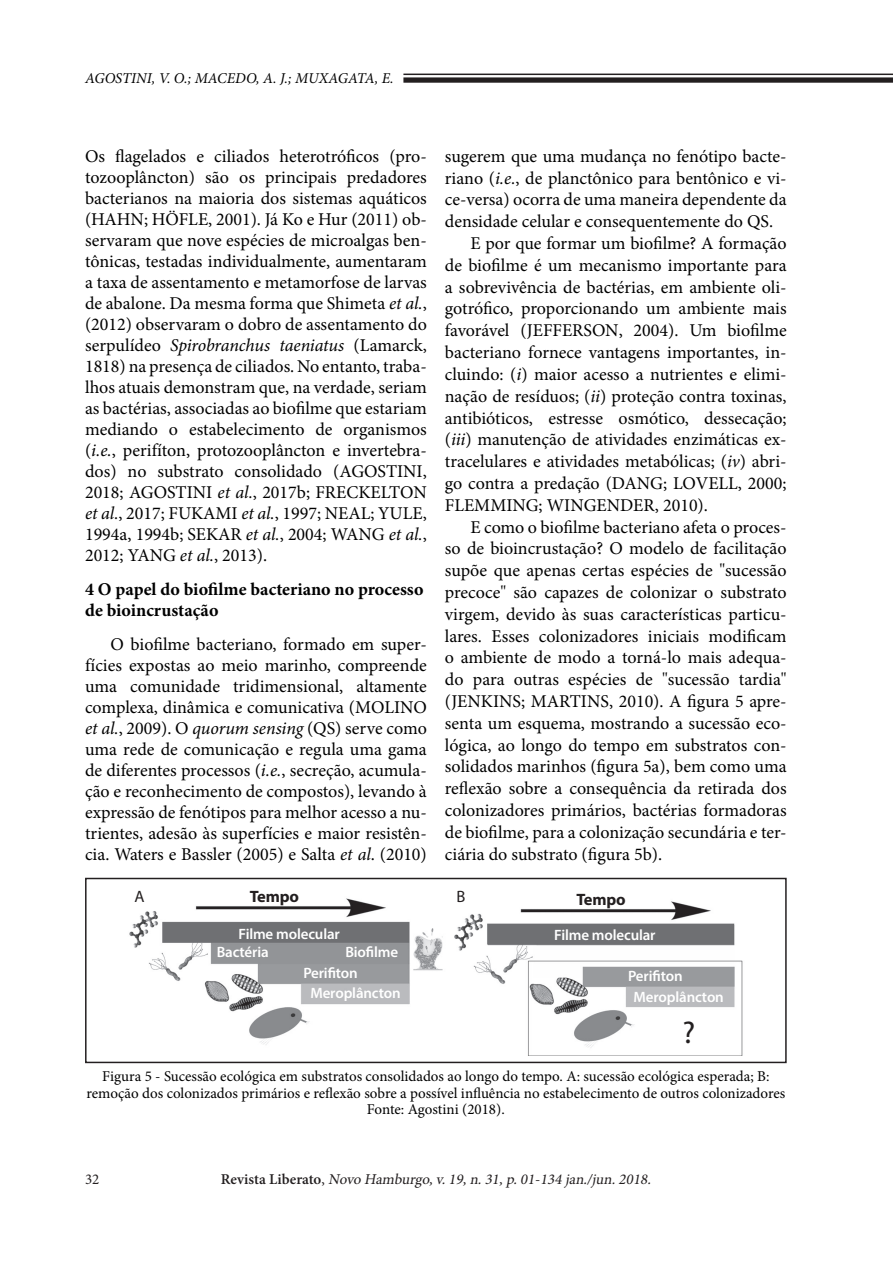
<style>
.page{position:relative;width:893px;height:1263px;background:#fff}
.page>*{position:absolute;margin:0;border:0;box-sizing:border-box;transform-origin:0 0}
.t1{font:31.5px "Myriad Pro";color:#231f20}
.t2{font:18px/21px "Minion Pro";color:#000;text-align:justify}
.t3{font:700 18px/21px "Minion Pro";color:#000}
.t4{font:700 16.5px "Myriad Pro";letter-spacing:-.01em;color:#231f20}
.t5{font:16.5px "Myriad Pro";color:#231f20}
.t6{font:15px/16.5px "Minion Pro";color:#000;text-align:center}
.t7{font:600 15px "Myriad Pro";letter-spacing:-.01em;color:#fff}
.t8{font:italic 15px "Minion Pro";color:#231f20}
.t9{font:italic 15px "Minion Pro";color:#000}
.t10{font:15px "Minion Pro";color:#231f20}
.s1{font-style:italic}
.s2{font-weight:600;font-style:normal}
.s3{font-style:normal}
</style>
<div class="page">
<div style="left:403px;top:77px;width:490px;height:6px;background:#231f20"></div>
<hr style="left:403px;top:74px;width:490px;height:1px;background:#231f20">
<img style="left:129px;top:898px;width:614px;height:157px">
<div style="left:85px;top:878px;width:702px;height:185px;border:2px solid #231f20"></div>
<p class="t9" style="left:85px;top:67px;width:310px">AGOSTINI, V. O.; MACEDO, A. J.; MUXAGATA, E.</p>
<p class="t2" style="left:85px;top:146px;width:343px">Os flagelados e ciliados heterotróficos (pro&shy;tozooplâncton) são os principais predadores bacterianos na maioria dos sistemas aquáticos (HAHN; HÖFLE, 2001). Já Ko e Hur (2011) ob&shy;servaram que nove espécies de microalgas ben&shy;tônicas, testadas individualmente, aumentaram a taxa de assentamento e metamorfose de larvas de abalone. Da mesma forma que Shimeta <span class="s1">et al.</span>, (2012) observaram o dobro de assentamento do serpulídeo <span class="s1">Spirobranchus taeniatus</span> (Lamarck, 1818) na presença de ciliados. No entanto, traba&shy;lhos atuais demonstram que, na verdade, seriam as bactérias, associadas ao biofilme que estariam mediando o estabelecimento de organismos (<span class="s1">i.e.</span>, perifíton, protozooplâncton e invertebra&shy;dos) no substrato consolidado (AGOSTINI, 2018; AGOSTINI <span class="s1">et al.</span>, 2017b; FRECKELTON <span class="s1">et al.</span>, 2017; FUKAMI <span class="s1">et al.</span>, 1997; NEAL; YULE, 1994a, 1994b; SEKAR <span class="s1">et al.</span>, 2004; WANG <span class="s1">et al.</span>, 2012; YANG <span class="s1">et al.</span>, 2013).</p>
<p class="t3" style="left:85px;top:578px;width:340px">4 O papel do biofilme bacteriano no processo de bioincrustação</p>
<p class="t2" style="left:85px;top:633px;width:343px;text-indent:26px">O biofilme bacteriano, formado em super&shy;fícies expostas ao meio marinho, compreende uma comunidade tridimensional, altamente complexa, dinâmica e comunicativa (MOLINO <span class="s1">et al.</span>, 2009). O <span class="s1">quorum sensing</span> (QS) serve como uma rede de comunicação e regula uma gama de diferentes processos (<span class="s1">i.e.</span>, secreção, acumula&shy;ção e reconhecimento de compostos), levando à expressão de fenótipos para melhor acesso a nu&shy;trientes, adesão às superfícies e maior resistên&shy;cia. Waters e Bassler (2005) e Salta <span class="s1">et al</span>. (2010)</p>
<p class="t2" style="left:445px;top:146px;width:343px">sugerem que uma mudança no fenótipo bacte-</p>
<p class="t2" style="left:445px;top:168px;width:343px">riano (<span class="s1">i.e.</span>, de planctônico para bentônico e vi-</p>
<p class="t2" style="left:445px;top:189px;width:343px">ce-versa) ocorra de uma maneira dependente da</p>
<p class="t2" style="left:445px;top:211px;width:330px">densidade celular e consequentemente do QS.</p>
<p class="t2" style="left:470px;top:233px;width:318px">E por que formar um biofilme? A formação</p>
<p class="t2" style="left:445px;top:255px;width:343px">de biofilme é um mecanismo importante para</p>
<p class="t2" style="left:445px;top:276px;width:343px">a sobrevivência de bactérias, em ambiente oli-</p>
<p class="t2" style="left:445px;top:298px;width:343px">gotrófico, proporcionando um ambiente mais</p>
<p class="t2" style="left:445px;top:320px;width:343px">favorável (JEFFERSON, 2004). Um biofilme</p>
<p class="t2" style="left:445px;top:342px;width:343px">bacteriano fornece vantagens importantes, in-</p>
<p class="t2" style="left:445px;top:364px;width:343px">cluindo: (<span class="s1">i</span>) maior acesso a nutrientes e elimi-</p>
<p class="t2" style="left:445px;top:385px;width:343px">nação de resíduos; (<span class="s1">ii</span>) proteção contra toxinas,</p>
<p class="t2" style="left:445px;top:407px;width:343px">antibióticos, estresse osmótico, dessecação;</p>
<p class="t2" style="left:445px;top:429px;width:343px">(<span class="s1">iii</span>) manutenção de atividades enzimáticas ex-</p>
<p class="t2" style="left:445px;top:451px;width:343px">tracelulares e atividades metabólicas; (<span class="s1">iv</span>) abri-</p>
<p class="t2" style="left:445px;top:473px;width:343px">go contra a predação (DANG; LOVELL, 2000;</p>
<p class="t2" style="left:445px;top:494px;width:265px">FLEMMING; WINGENDER, 2010).</p>
<p class="t2" style="left:470px;top:516px;width:318px">E como o biofilme bacteriano afeta o proces-</p>
<p class="t2" style="left:445px;top:538px;width:343px">so de bioincrustação? O modelo de facilitação</p>
<p class="t2" style="left:445px;top:560px;width:343px">supõe que apenas certas espécies de "sucessão</p>
<p class="t2" style="left:445px;top:582px;width:343px">precoce" são capazes de colonizar o substrato</p>
<p class="t2" style="left:445px;top:603px;width:343px">virgem, devido às suas características particu-</p>
<p class="t2" style="left:445px;top:625px;width:343px">lares. Esses colonizadores iniciais modificam</p>
<p class="t2" style="left:445px;top:647px;width:343px">o ambiente de modo a torná-lo mais adequa-</p>
<p class="t2" style="left:445px;top:669px;width:343px">do para outras espécies de "sucessão tardia"</p>
<p class="t2" style="left:445px;top:691px;width:343px">(JENKINS; MARTINS, 2010). A figura 5 apre-</p>
<p class="t2" style="left:445px;top:712px;width:343px">senta um esquema, mostrando a sucessão eco-</p>
<p class="t2" style="left:445px;top:734px;width:343px">lógica, ao longo do tempo em substratos con-</p>
<p class="t2" style="left:445px;top:756px;width:343px">solidados marinhos (figura 5a), bem como uma</p>
<p class="t2" style="left:445px;top:778px;width:343px">reflexão sobre a consequência da retirada dos</p>
<p class="t2" style="left:445px;top:800px;width:343px">colonizadores primários, bactérias formadoras</p>
<p class="t2" style="left:445px;top:821px;width:343px">de biofilme, para a colonização secundária e ter-</p>
<p class="t2" style="left:445px;top:843px;width:219px">ciária do substrato (figura 5b).</p>
<p class="t5" style="left:134px;top:886px;width:12px">A</p>
<p class="t4" style="left:250px;top:885px;width:51px">Tempo</p>
<p class="t5" style="left:457px;top:886px;width:10px">B</p>
<p class="t4" style="left:576px;top:888px;width:51px">Tempo</p>
<p class="t7" style="left:239px;top:924px;width:103px">Filme molecular</p>
<p class="t7" style="left:554px;top:925px;width:103px">Filme molecular</p>
<p class="t7" style="left:217px;top:942px;width:53px">Bactéria</p>
<p class="t7" style="left:345px;top:942px;width:54px">Biofilme</p>
<p class="t7" style="left:310px;top:983px;width:92px">Meroplâncton</p>
<p class="t7" style="left:634px;top:987px;width:92px">Meroplâncton</p>
<p class="t7" style="left:303px;top:964px;width:56px">Perifiton</p>
<p class="t7" style="left:628px;top:967px;width:56px">Perifiton</p>
<h1 class="t1" style="left:683px;top:1013px;width:14px">?</h1>
<p class="t6" style="left:86px;top:1068px;width:700px">Figura 5 - Sucessão ecológica em substratos consolidados ao longo do tempo. A: sucessão ecológica esperada; B: remoção dos colonizados primários e reflexão sobre a possível influência no estabelecimento de outros colonizadores<br>Fonte: Agostini (2018).</p>
<p class="t10" style="left:85px;top:1169px;width:16px">32</p>
<p class="t8" style="left:221px;top:1169px;width:435px"><span class="s2">Revi s t a L ib e r ato</span> <span class="s3">,</span> Novo Hamburgo,v.19,n.31,p.01-134 jan./jun.2018.</p>
</div>
